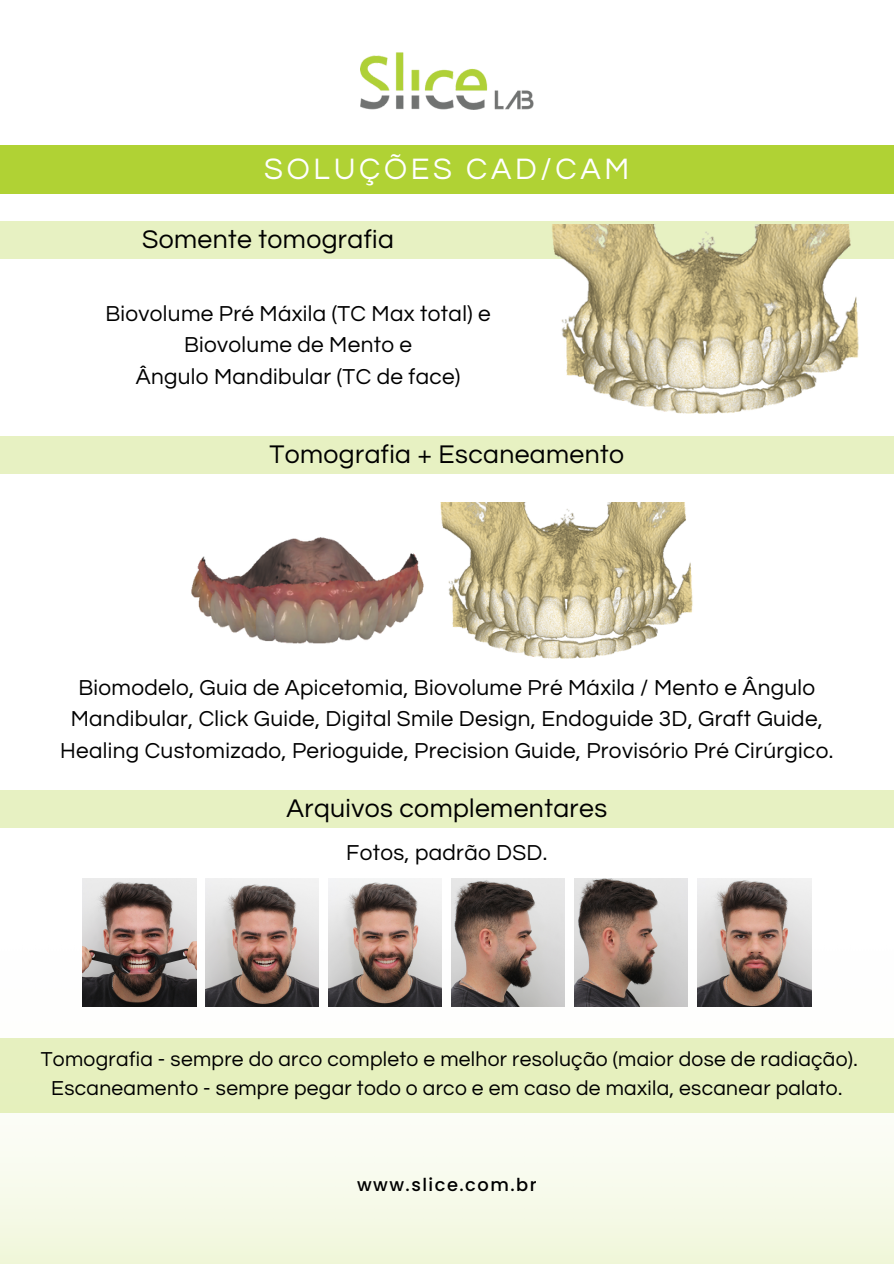
<style>
.page{position:relative;width:894px;height:1264px;background:#fff}
.page>*{position:absolute;margin:0;border:0;box-sizing:border-box;transform-origin:0 0}
.t1{font:30.75px "Questrial";letter-spacing:.12em;color:#fff}
.t2{font:26.55px "Questrial";letter-spacing:.015em;color:#000}
.t3{font:22.5px/31.5px "Questrial";letter-spacing:.015em;color:#000;text-align:center}
.t4{font:21px/29.2px "Questrial";letter-spacing:.015em;color:#000;text-align:center}
.t5{font:500 17.85px "Poppins";letter-spacing:.085em;color:#000}
</style>
<div class="page">
<img style="left:360px;top:52px;width:173px;height:57px">
<div style="left:0;top:145px;width:893px;height:49px;background:#b0d234"></div>
<img style="left:191px;top:537px;width:227px;height:107px">
<div style="left:0;top:221px;width:893px;height:37px;background:#e7f1c2"></div>
<img style="left:516px;top:224px;width:371px;height:190px">
<svg style="left:0;top:827px;width:893px;height:436px"></svg>
<img style="left:418px;top:503px;width:275px;height:156px">
<div style="left:0;top:436px;width:893px;height:37px;background:#e7f1c2"></div>
<div style="left:0;top:790px;width:893px;height:37px;background:#e7f1c2"></div>
<div style="left:0;top:1037px;width:893px;height:75px;background:#e6f0be"></div>
<img style="left:328px;top:878px;width:114px;height:128px">
<img style="left:205px;top:878px;width:114px;height:128px">
<img style="left:82px;top:878px;width:114px;height:128px">
<img style="left:697px;top:878px;width:113px;height:128px">
<img style="left:574px;top:878px;width:113px;height:128px">
<img style="left:451px;top:878px;width:114px;height:128px">
<p class="t1" style="left:264px;top:154px;width:366px">SOLUÇÕES CAD/CAM</p>
<h3 class="t2" style="left:142px;top:226px;width:253px">Somente tomografia</h3>
<p class="t3" style="left:105px;top:298px;width:387px">Biovolume Pré Máxila (TC Max total) e<br>Biovolume de Mento e<br>Ângulo Mandibular (TC de face)</p>
<p class="t2" style="left:269px;top:441px;width:356px">Tomografia + Escaneamento</p>
<p class="t3" style="left:60px;top:672px;width:774px">Biomodelo, Guia de Apicetomia, Biovolume Pré Máxila / Mento e Ângulo<br>Mandibular, Click Guide, Digital Smile Design, Endoguide 3D, Graft Guide,<br>Healing Customizado, Perioguide, Precision Guide, Provisório Pré Cirúrgico.</p>
<p class="t2" style="left:286px;top:795px;width:322px">Arquivos complementares</p>
<p class="t3" style="left:346px;top:837px;width:203px">Fotos, padrão DSD.</p>
<p class="t4" style="left:41px;top:1045px;width:818px">Tomografia - sempre do arco completo e melhor resolução (maior dose de radiação).<br>Escaneamento - sempre pegar todo o arco e em caso de maxila, escanear palato.</p>
<h3 class="t5" style="left:357px;top:1171px;width:181px">www.slice.com.br</h3>
</div>
